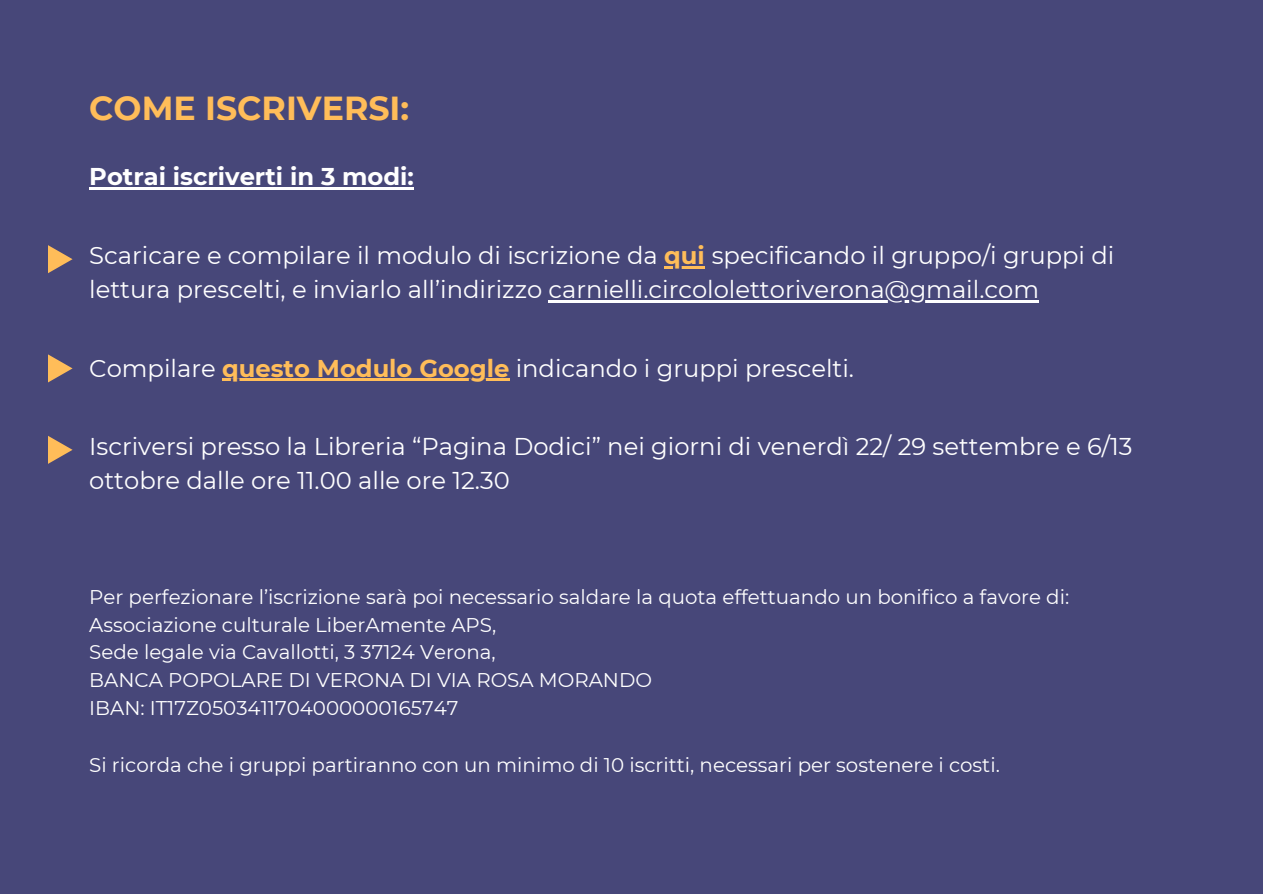
<style>
.page{position:relative;width:1263px;height:894px;background:#fff}
.page>*{position:absolute;margin:0;border:0;box-sizing:border-box;transform-origin:0 0}
.t1{font:700 33.3px "Montserrat";color:#ffbd59}
.t2{font:24.3px/33.8px "Montserrat";color:#fff}
.t3{font:700 24.3px "Montserrat";color:#fff}
.t4{font:19.8px "Montserrat";color:#fff}
.s1{font-weight:700;color:#ffbd59}
</style>
<div class="page">
<div style="left:0;top:0;width:1263px;height:893px;background:#474779"></div>
<svg style="left:48px;top:245px;width:25px;height:28px"></svg>
<hr style="left:89px;top:188px;width:325px;height:2px;background:#fff">
<hr style="left:664px;top:266px;width:41px;height:3px;background:#ffbd59">
<hr style="left:549px;top:300px;width:490px;height:2px;background:#fff">
<hr style="left:222px;top:379px;width:287px;height:2px;background:#ffbd59">
<svg style="left:48px;top:354px;width:25px;height:28px"></svg>
<svg style="left:48px;top:436px;width:25px;height:28px"></svg>
<p class="t1" style="left:89px;top:87px;width:321px">COME ISCRIVERSI:</p>
<p class="t3" style="left:89px;top:162px;width:326px">Potrai iscriverti in 3 modi:</p>
<p class="t2" style="left:89px;top:239px;width:1027px">Scaricare e compilare il modulo di iscrizione da <span class="s1">qui</span> specificando il gruppo/i gruppi di lettura prescelti, e inviarlo all’indirizzo carnielli.circololettoriverona@gmail.com</p>
<p class="t2" style="left:89px;top:351px;width:766px">Compilare <span class="s1">questo Modulo Google</span> indicando i gruppi prescelti.</p>
<p class="t2" style="left:89px;top:429px;width:1045px">Iscriversi presso la Libreria “Pagina Dodici” nei giorni di venerdì 22/ 29 settembre e 6/13 ottobre dalle ore 11.00 alle ore 12.30</p>
<p class="t4" style="left:89px;top:585px;width:981px">Per perfezionare l’iscrizione sarà poi necessario saldare la quota effettuando un bonifico a favore di:</p>
<p class="t4" style="left:89px;top:612px;width:408px">Associazione culturale LiberAmente APS,</p>
<p class="t4" style="left:89px;top:640px;width:408px">Sede legale via Cavallotti, 3 37124 Verona,</p>
<p class="t4" style="left:89px;top:667px;width:564px">BANCA POPOLARE DI VERONA DI VIA ROSA MORANDO</p>
<p class="t4" style="left:89px;top:695px;width:371px">IBAN: IT17Z0503411704000000165747</p>
<p class="t4" style="left:89px;top:752px;width:912px">Si ricorda che i gruppi partiranno con un minimo di 10 iscritti, necessari per sostenere i costi.</p>
</div>
